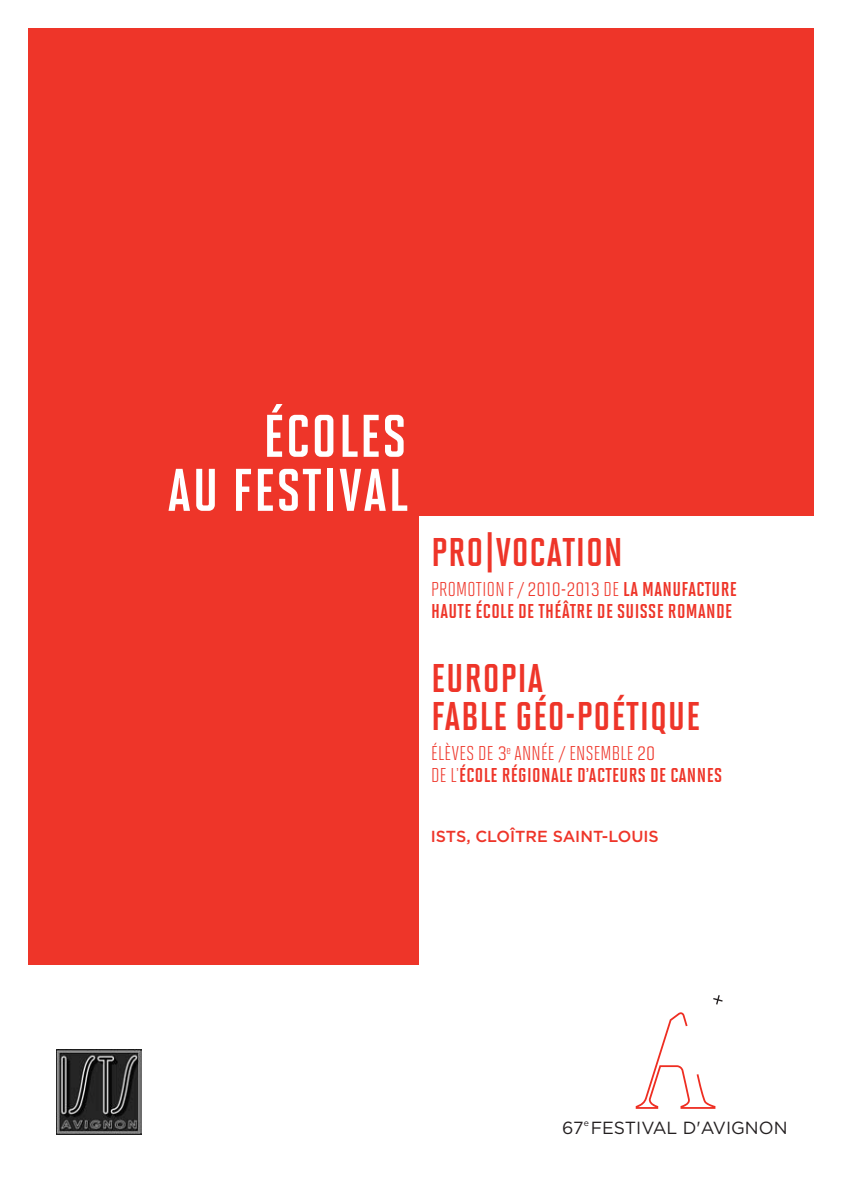
<style>
.page{position:relative;width:842px;height:1191px;background:#fff}
.page>*{position:absolute;margin:0;border:0;box-sizing:border-box;transform-origin:0 0}
.t1{font:60px/54px "Solano Gothic MVB Bd Cap";letter-spacing:.03em;color:#fff;text-align:right}
.t2{font:40px/38px "Solano Gothic MVB Bd Cap";letter-spacing:.02em;color:#ee3529}
.t3{font:20px "Solano Gothic MVB Bd Cap";letter-spacing:.02em;color:#ee3529}
.t4{font:20px "Solano Gothic MVB";letter-spacing:.015em;color:#ee3529}
.t5{font:17.6px "Gotham";color:#231f20}
.t6{font:500 16px "Gotham";color:#ee3529}
.t7{font:8.8px "Gotham";color:#231f20}
.s1{font-size:38px}
.s2{font-size:22.6px}
.s3{font-family:"Solano Gothic MVB Bd Cap"}
.s4{font-family:"Solano Gothic MVB"}
</style>
<div class="page">
<div style="left:28px;top:28px;width:786px;height:937px;background:#ee3529"></div>
<div style="left:420px;top:516px;width:403px;height:459px;background:#fff"></div>
<svg style="left:713px;top:995px;width:10px;height:9px"></svg>
<svg style="left:636px;top:1012px;width:79px;height:96px"></svg>
<img style="left:57px;top:1049px;width:85px;height:85px">
<h1 class="t1" style="left:168px;top:415px;width:241px">ÉCOLES<br>AU FESTIVAL</h1>
<h2 class="t2" style="left:431px;top:536px;width:193px">PRO<span class="s1">|</span>VOCATION</h2>
<p class="t4" style="left:431px;top:581px;width:307px">PROMOTION F / <span class="s2">2010-2013</span> DE <span class="s3">LA MANUFACTURE</span></p>
<p class="t3" style="left:431px;top:603px;width:303px">HAUTE ÉCOLE DE THÉÂTRE DE SUISSE ROMANDE</p>
<h2 class="t2" style="left:431px;top:662px;width:270px">EUROPIA<br>FABLE GÉO-POÉTIQUE</h2>
<p class="t4" style="left:431px;top:745px;width:226px">ÉLÈVES DE <span class="s2">3</span><sup>e</sup> ANNÉE / ENSEMBLE <span class="s2">20</span></p>
<p class="t3" style="left:431px;top:767px;width:293px"><span class="s4">DE L’</span>ÉCOLE RÉGIONALE D’ACTEURS DE CANNES</p>
<p class="t6" style="left:431px;top:827px;width:229px">ISTS, CLOÎTRE SAINT-LOUIS</p>
<p class="t7" style="left:584px;top:1118px;width:7px">e</p>
<p class="t5" style="left:562px;top:1117px;width:227px">67 FESTIVAL D'AVIGNON</p>
</div>
